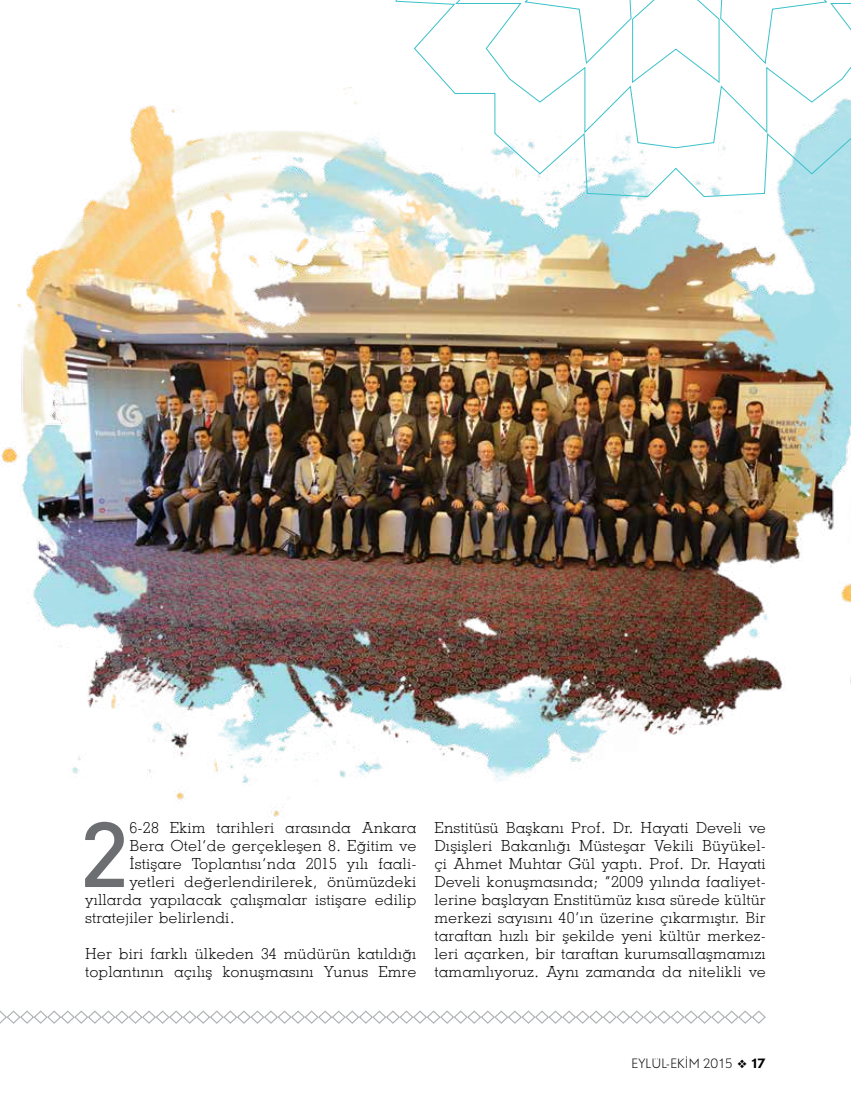
<style>
.page{position:relative;width:851px;height:1106px;background:#fff}
.page>*{position:absolute;margin:0;border:0;box-sizing:border-box;transform-origin:0 0}
.t1{font:500 90.9px "DIN Pro";color:#6d6e71}
.t2{font:15px/18px "Cg Nashville Lt";letter-spacing:.005em;color:#000}
.t3{font:300 12px "DTL Nobel T";letter-spacing:-.005em;color:#000}
.s1{font-weight:700}
</style>
<div class="page">
<svg style="left:0;top:1010px;width:766px;height:14px"></svg>
<img style="left:1px;top:87px;width:849px;height:730px">
<svg style="left:395px;top:0;width:455px;height:197px"></svg>
<h1 class="t1" style="left:79px;top:792px;width:51px">2</h1>
<p class="t2" style="left:129px;top:818px;width:288px">6-28 Ekim tarihleri arasında Ankara</p>
<p class="t2" style="left:129px;top:836px;width:288px">Bera Otel’de gerçekleşen 8. Eğitim ve</p>
<p class="t2" style="left:129px;top:854px;width:288px">İstişare Toplantısı’nda 2015 yılı faali-</p>
<p class="t2" style="left:129px;top:872px;width:288px">yetleri değerlendirilerek, önümüzdeki</p>
<p class="t2" style="left:85px;top:890px;width:333px">yıllarda yapılacak çalışmalar istişare edilip</p>
<p class="t2" style="left:85px;top:908px;width:151px">stratejiler belirlendi.</p>
<p class="t2" style="left:85px;top:944px;width:333px">Her biri farklı ülkeden 34 müdürün katıldığı toplantının açılış konuşmasını Yunus Emre</p>
<p class="t2" style="left:434px;top:818px;width:333px;text-align:justify">Enstitüsü Başkanı Prof. Dr. Hayati Develi ve Dışişleri Bakanlığı Müsteşar Vekili Büyükel&shy;çi Ahmet Muhtar Gül yaptı. Prof. Dr. Hayati Develi konuşmasında; “2009 yılında faaliyet&shy;lerine başlayan Enstitümüz kısa sürede kültür merkezi sayısını 40’ın üzerine çıkarmıştır. Bir taraftan hızlı bir şekilde yeni kültür merkez&shy;leri açarken, bir taraftan kurumsallaşmamızı tamamlıyoruz. Aynı zamanda da nitelikli ve</p>
<p class="t3" style="left:631px;top:1055px;width:136px">EYLÜL-EKİM 2015 ❖ <span class="s1">17</span></p>
</div>
